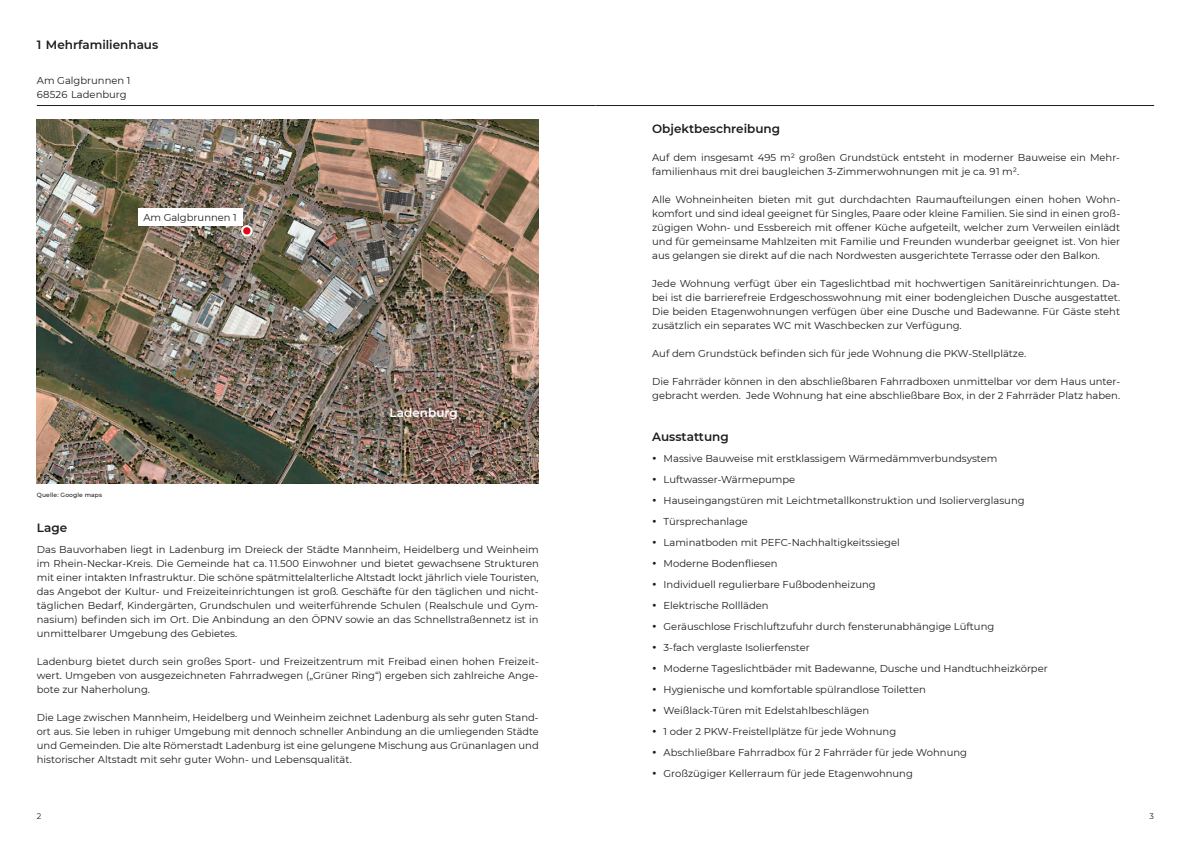
<style>
.page{position:relative;width:1191px;height:842px;background:#fff}
.page>*{position:absolute;margin:0;border:0;box-sizing:border-box;transform-origin:0 0}
.t1{font:600 12px "Montserrat";color:#1d1d1b}
.t2{font:600 12px "Montserrat";color:#fff}
.t3{font:10px/14px "Montserrat";color:#1d1d1b;text-align:justify}
.t4{font:8px "Montserrat";color:#1d1d1b}
.t5{font:500 6px "Montserrat";letter-spacing:.02em;color:#1d1d1b}
</style>
<div class="page">
<hr style="left:595px;top:105px;width:559px;height:1px;background:#1d1d1b">
<hr style="left:37px;top:105px;width:558px;height:1px;background:#1d1d1b">
<img style="left:37px;top:119px;width:502px;height:364px">
<div style="left:242px;top:226px;width:9px;height:9px;background:#e30613;border-radius:50%"></div>
<div style="left:241px;top:225px;width:11px;height:11px;border:2px solid #fff;border-radius:50%"></div>
<div style="left:138px;top:209px;width:105px;height:17px;background:#fff"></div>
<p class="t1" style="left:37px;top:36px;width:123px">1 Mehrfamilienhaus</p>
<p class="t3" style="left:37px;top:73px;width:95px">Am Galgbrunnen 1<br>68526 Ladenburg</p>
<p class="t3" style="left:143px;top:210px;width:95px">Am Galgbrunnen 1</p>
<p class="t5" style="left:37px;top:491px;width:67px">Quelle: Google maps</p>
<p class="t2" style="left:389px;top:404px;width:70px">Ladenburg</p>
<p class="t1" style="left:37px;top:519px;width:32px">Lage</p>
<p class="t3" style="left:37px;top:542px;width:503px">Das Bauvorhaben liegt in Ladenburg im Dreieck der Städte Mannheim, Heidelberg und Weinheim im Rhein-Neckar-Kreis. Die Gemeinde hat ca. 11.500 Einwohner und bietet gewachsene Strukturen mit einer intakten Infrastruktur. Die schöne spätmittelalterliche Altstadt lockt jährlich viele Touristen, das Angebot der Kultur- und Freizeiteinrichtungen ist groß. Geschäfte für den täglichen und nicht&shy;täglichen Bedarf, Kindergärten, Grundschulen und weiterführende Schulen (Realschule und Gym&shy;nasium) befinden sich im Ort. Die Anbindung an den ÖPNV sowie an das Schnellstraßennetz ist in unmittelbarer Umgebung des Gebietes.</p>
<p class="t3" style="left:37px;top:654px;width:503px">Ladenburg bietet durch sein großes Sport- und Freizeitzentrum mit Freibad einen hohen Freizeit&shy;wert. Umgeben von ausgezeichneten Fahrradwegen („Grüner Ring“) ergeben sich zahlreiche Ange&shy;bote zur Naherholung.</p>
<p class="t3" style="left:37px;top:710px;width:503px">Die Lage zwischen Mannheim, Heidelberg und Weinheim zeichnet Ladenburg als sehr guten Stand&shy;ort aus. Sie leben in ruhiger Umgebung mit dennoch schneller Anbindung an die umliegenden Städte und Gemeinden. Die alte Römerstadt Ladenburg ist eine gelungene Mischung aus Grünanlagen und historischer Altstadt mit sehr guter Wohn- und Lebensqualität.</p>
<p class="t1" style="left:652px;top:120px;width:129px">Objektbeschreibung</p>
<p class="t3" style="left:652px;top:150px;width:469px">Auf dem insgesamt 495 m² großen Grundstück entsteht in moderner Bauweise ein Mehr&shy;familienhaus mit drei baugleichen 3-Zimmerwohnungen mit je ca. 91 m².</p>
<p class="t3" style="left:652px;top:192px;width:469px">Alle Wohneinheiten bieten mit gut durchdachten Raumaufteilungen einen hohen Wohn&shy;komfort und sind ideal geeignet für Singles, Paare oder kleine Familien. Sie sind in einen groß&shy;zügigen Wohn- und Essbereich mit offener Küche aufgeteilt, welcher zum Verweilen einlädt und für gemeinsame Mahlzeiten mit Familie und Freunden wunderbar geeignet ist. Von hier aus gelangen sie direkt auf die nach Nordwesten ausgerichtete Terrasse oder den Balkon.</p>
<p class="t3" style="left:652px;top:276px;width:469px">Jede Wohnung verfügt über ein Tageslichtbad mit hochwertigen Sanitäreinrichtungen. Da&shy;bei ist die barrierefreie Erdgeschosswohnung mit einer bodengleichen Dusche ausgestattet.<br>Die beiden Etagenwohnungen verfügen über eine Dusche und Badewanne. Für Gäste steht zusätzlich ein separates WC mit Waschbecken zur Verfügung.</p>
<p class="t3" style="left:652px;top:346px;width:375px">Auf dem Grundstück befinden sich für jede Wohnung die PKW-Stellplätze.</p>
<p class="t3" style="left:652px;top:374px;width:469px">Die Fahrräder können in den abschließbaren Fahrradboxen unmittelbar vor dem Haus unter&shy;gebracht werden. Jede Wohnung hat eine abschließbare Box, in der 2 Fahrräder Platz haben.</p>
<p class="t1" style="left:652px;top:428px;width:78px">Ausstattung</p>
<p class="t3" style="left:652px;top:451px;width:347px">• Massive Bauweise mit erstklassigem Wärmedämmverbundsystem</p>
<p class="t3" style="left:652px;top:472px;width:145px">• Luftwasser-Wärmepumpe</p>
<p class="t3" style="left:652px;top:493px;width:374px">• Hauseingangstüren mit Leichtmetallkonstruktion und Isolierverglasung</p>
<p class="t3" style="left:652px;top:514px;width:97px">• Türsprechanlage</p>
<p class="t3" style="left:652px;top:535px;width:249px">• Laminatboden mit PEFC-Nachhaltigkeitssiegel</p>
<p class="t3" style="left:652px;top:556px;width:127px">• Moderne Bodenfliesen</p>
<p class="t3" style="left:652px;top:577px;width:225px">• Individuell regulierbare Fußbodenheizung</p>
<p class="t3" style="left:652px;top:598px;width:118px">• Elektrische Rollläden</p>
<p class="t3" style="left:652px;top:619px;width:344px">• Geräuschlose Frischluftzufuhr durch fensterunabhängige Lüftung</p>
<p class="t3" style="left:652px;top:640px;width:159px">• 3-fach verglaste Isolierfenster</p>
<p class="t3" style="left:652px;top:661px;width:397px">• Moderne Tageslichtbäder mit Badewanne, Dusche und Handtuchheizkörper</p>
<p class="t3" style="left:652px;top:682px;width:275px">• Hygienische und komfortable spülrandlose Toiletten</p>
<p class="t3" style="left:652px;top:703px;width:219px">• Weißlack-Türen mit Edelstahlbeschlägen</p>
<p class="t3" style="left:652px;top:724px;width:245px">• 1 oder 2 PKW-Freistellplätze für jede Wohnung</p>
<p class="t3" style="left:652px;top:745px;width:316px">• Abschließbare Fahrradbox für 2 Fahrräder für jede Wohnung</p>
<p class="t3" style="left:652px;top:766px;width:262px">• Großzügiger Kellerraum für jede Etagenwohnung</p>
<p class="t4" style="left:37px;top:811px;width:6px">2</p>
<p class="t4" style="left:1149px;top:811px;width:6px">3</p>
</div>
